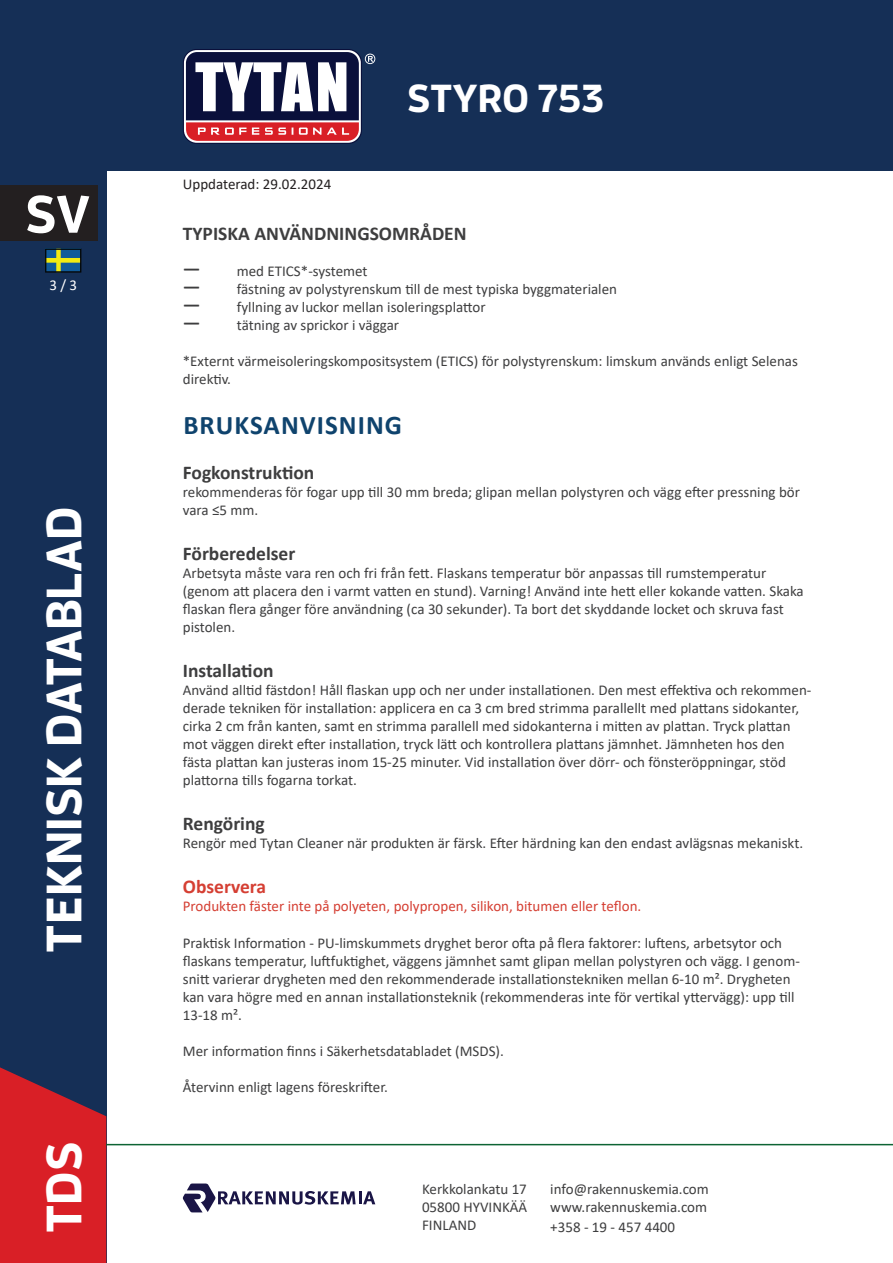
<style>
.page{position:relative;width:893px;height:1263px;background:#fff}
.page>*{position:absolute;margin:0;border:0;box-sizing:border-box;transform-origin:0 0}
.t1{font:700 52.5px "Enzo OT";color:#fff}
.t2{font:700 49.5px "Enzo OT";color:#fff}
.t3{font:700 39px "Enzo OT";color:#fff}
.t4{font:700 27px "Calibri";letter-spacing:.04em;color:#0f436d}
.t5{font:700 19.5px/36px "Calibri";color:#3e3e3f}
.t6{font:700 19.5px "Calibri";color:#d53f33}
.t7{font:15px/18px "Calibri";color:#3e3e3f}
.t8{font:15px "Calibri";color:#d53f33}
.t9{font:15px "Calibri";color:#231f20}
.t10{font:15px "Calibri";color:#fff}
</style>
<div class="page">
<div style="left:0;top:0;width:893px;height:170px;background:#152f56"></div>
<div style="left:0;top:170px;width:106px;height:1093px;background:#152f56"></div>
<svg style="left:0;top:1067px;width:106px;height:196px;background:#c0212c"></svg>
<hr style="left:106px;top:1144px;width:787px;height:1px;background:#0d6434">
<div style="left:0;top:186px;width:98px;height:55px;background:#231f20"></div>
<svg style="left:183px;top:49px;width:179px;height:95px"></svg>
<div style="left:184px;top:50px;width:177px;height:93px;background:#fff;border-radius:13px"></div>
<svg style="left:365px;top:54px;width:10px;height:10px"></svg>
<svg style="left:186px;top:52px;width:173px;height:89px"></svg>
<svg style="left:182px;top:1183px;width:193px;height:29px"></svg>
<svg style="left:45px;top:249px;width:36px;height:24px"></svg>
<h1 class="t1" style="left:25px;top:181px;width:66px">SV</h1>
<p class="t10" style="left:49px;top:275px;width:29px">3 / 3</p>
<h2 class="t2" style="left:33px;top:952px;width:448px;rotate:-90deg">TEKNISK DATABLAD</h2>
<h2 class="t2" style="left:33px;top:1233px;width:93px;rotate:-90deg">TDS</h2>
<p class="t9" style="left:183px;top:173px;width:150px">Uppdaterad: 29.02.2024</p>
<h3 class="t3" style="left:407px;top:73px;width:198px">STYRO 753</h3>
<h3 class="t5" style="left:183px;top:215px;width:285px">TYPISKA ANVÄNDNINGSOMRÅDEN ͹</h3>
<p class="t7" style="left:237px;top:262px;width:132px">med ETICS*-systemet</p>
<h3 class="t5" style="left:183px;top:269px;width:19px">͹</h3>
<p class="t7" style="left:237px;top:280px;width:382px">fästning av polystyrenskum till de mest typiska byggmaterialen</p>
<h3 class="t5" style="left:183px;top:287px;width:19px">͹</h3>
<p class="t7" style="left:237px;top:298px;width:250px">fyllning av luckor mellan isoleringsplattor</p>
<h3 class="t5" style="left:183px;top:305px;width:19px">͹</h3>
<p class="t7" style="left:237px;top:316px;width:164px">tätning av sprickor i väggar</p>
<p class="t7" style="left:183px;top:352px;width:617px">*Externt värmeisoleringskompositsystem (ETICS) för polystyrenskum: limskum används enligt Selenas direktiv.</p>
<h3 class="t4" style="left:183px;top:406px;width:220px">BRUKSANVISNING</h3>
<h3 class="t5" style="left:183px;top:455px;width:133px">Fogkonstruktion</h3>
<p class="t7" style="left:183px;top:483px;width:619px">rekommenderas för fogar upp till 30 mm breda; glipan mellan polystyren och vägg efter pressning bör vara ≤5 mm.</p>
<h3 class="t5" style="left:183px;top:536px;width:114px">Förberedelser</h3>
<p class="t7" style="left:183px;top:564px;width:622px">Arbetsyta måste vara ren och fri från fett. Flaskans temperatur bör anpassas till rumstemperatur (genom att placera den i varmt vatten en stund). Varning! Använd inte hett eller kokande vatten. Skaka flaskan flera gånger före användning (ca 30 sekunder). Ta bort det skyddande locket och skruva fast pistolen.</p>
<h3 class="t5" style="left:183px;top:653px;width:92px">Installation</h3>
<p class="t7" style="left:183px;top:681px;width:630px">Använd alltid fästdon! Håll flaskan upp och ner under installationen. Den mest effektiva och rekommen&shy;derade tekniken för installation: applicera en ca 3 cm bred strimma parallellt med plattans sidokanter, cirka 2 cm från kanten, samt en strimma parallell med sidokanterna i mitten av plattan. Tryck plattan mot väggen direkt efter installation, tryck lätt och kontrollera plattans jämnhet. Jämnheten hos den fästa plattan kan justeras inom 15-25 minuter. Vid installation över dörr- och fönsteröppningar, stöd plattorna tills fogarna torkat.</p>
<h3 class="t5" style="left:183px;top:806px;width:83px">Rengöring</h3>
<p class="t7" style="left:183px;top:834px;width:622px">Rengör med Tytan Cleaner när produkten är färsk. Efter härdning kan den endast avlägsnas mekaniskt.</p>
<h3 class="t6" style="left:183px;top:873px;width:85px">Observera</h3>
<p class="t8" style="left:183px;top:896px;width:460px">Produkten fäster inte på polyeten, polypropen, silikon, bitumen eller teflon.</p>
<p class="t7" style="left:183px;top:933px;width:619px">Praktisk Information - PU-limskummets dryghet beror ofta på flera faktorer: luftens, arbetsytor och flaskans temperatur, luftfuktighet, väggens jämnhet samt glipan mellan polystyren och vägg. I genom&shy;snitt varierar drygheten med den rekommenderade installationstekniken mellan 6-10 m². Drygheten kan vara högre med en annan installationsteknik (rekommenderas inte för vertikal yttervägg): upp till 13-18 m².</p>
<p class="t7" style="left:183px;top:1041px;width:322px">Mer information finns i Säkerhetsdatabladet (MSDS).</p>
<p class="t7" style="left:183px;top:1077px;width:207px">Återvinn enligt lagens föreskrifter.</p>
<p class="t7" style="left:422px;top:1180px;width:107px;text-align:justify">Kerkkolankatu 17<br>05800 HYVINKÄÄ FINLAND</p>
<p class="t7" style="left:550px;top:1180px;width:160px;line-height:18.6px;text-align:justify">info@rakennuskemia.com www.rakennuskemia.com +358 - 19 - 457 4400</p>
</div>
